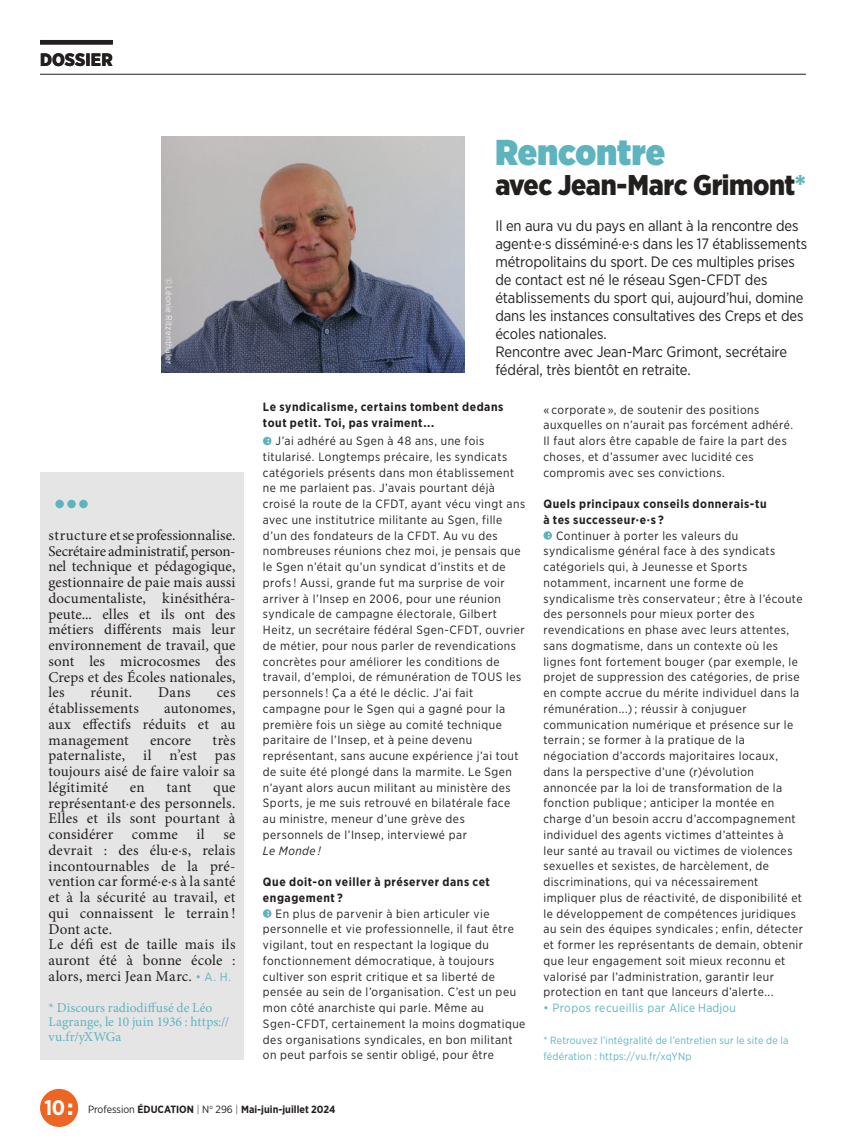
<style>
.page{position:relative;width:846px;height:1143px;background:#fff}
.page>*{position:absolute;margin:0;border:0;box-sizing:border-box;transform-origin:0 0}
.t1{font:900 36px "Gotham Narrow";color:#5db4bf}
.t2{font:900 28.5px "Gotham Narrow";letter-spacing:-.015em;color:#241f1f}
.t3{font:900 18px "Gotham Narrow";letter-spacing:.01em;color:#241f1f}
.t4{font:15px/15.8px "Minion Pro";letter-spacing:.01em;color:#241f1f;text-align:justify}
.t5{font:15px/18px "Gotham Narrow";letter-spacing:-.01em;color:#241f1f}
.t6{font:13.5px/15px "Minion Pro";letter-spacing:.005em;color:#5db4bf}
.t7{font:12px/15.8px "Gotham Narrow";letter-spacing:.04em;color:#241f1f}
.t8{font:700 12px/15.8px "Gotham Narrow";letter-spacing:.045em;color:#241f1f}
.t9{font:12px "Gotham Narrow";letter-spacing:.035em;color:#5db4bf}
.t10{font:italic 12px "Gotham Narrow";letter-spacing:.04em;color:#241f1f}
.t11{font:10.5px/15.8px "Gotham Narrow";letter-spacing:.015em;color:#5db4bf}
.t12{font:700 10.5px "Gotham Narrow";color:#241f1f}
.t13{font:9px "Gotham Narrow";letter-spacing:.025em;color:#f2f1f1}
.s1{font-family:"Gotham Narrow";font-size:12px;color:#5db4bf}
.s2{color:#5db4bf}
.s3{font-size:21px;color:#fff}
.s4{font-weight:900;font-size:21px;color:#fff}
.s5{font-weight:400}
.s6{font-weight:300}
</style>
<div class="page">
<hr style="left:40px;top:74px;width:765px;height:1px;background:#241f1f">
<div style="left:40px;top:1089px;width:38px;height:38px;background:#ed6523;border-radius:50%"></div>
<hr style="left:40px;top:40px;width:73px;height:4px;background:#241f1f">
<svg style="left:263px;top:437px;width:8px;height:8px"></svg>
<svg style="left:263px;top:909px;width:8px;height:9px"></svg>
<svg style="left:543px;top:531px;width:9px;height:9px"></svg>
<img style="left:161px;top:136px;width:303px;height:237px">
<div style="left:40px;top:473px;width:204px;height:587px;background:#e6e5e5"></div>
<div style="left:55px;top:500px;width:9px;height:8px;background:#5db4bf;border-radius:50%"></div>
<div style="left:67px;top:500px;width:9px;height:8px;background:#5db4bf;border-radius:50%"></div>
<div style="left:79px;top:500px;width:9px;height:8px;background:#5db4bf;border-radius:50%"></div>
<h3 class="t3" style="left:40px;top:48px;width:74px">DOSSIER</h3>
<p class="t13" style="left:175px;top:278px;width:87px;rotate:90deg">© Léonie Ritzenthaler</p>
<p class="t4" style="left:49px;top:527px;width:188px">structure et se professionnalise.<br>Secrétaire administratif, person&shy;nel technique et pédagogique, gestionnaire de paie mais aussi documentaliste, kinésithéra&shy;peute... elles et ils ont des métiers différents mais leur environnement de travail, que sont les microcosmes des Creps et des Écoles nationales, les</p>
<p class="t4" style="left:91px;top:685px;width:43px">réunit.</p>
<p class="t4" style="left:158px;top:685px;width:34px">Dans</p>
<p class="t4" style="left:217px;top:685px;width:20px">ces</p>
<p class="t4" style="left:49px;top:700px;width:92px">établissements</p>
<p class="t4" style="left:49px;top:700px;width:188px;text-indent:116px">autonomes, aux effectifs réduits et au management</p>
<p class="t4" style="left:49px;top:732px;width:188px;text-indent:164px">très paternaliste, il n’est pas toujours aisé de faire valoir sa légitimité</p>
<p class="t4" style="left:150px;top:732px;width:43px">encore</p>
<p class="t4" style="left:130px;top:779px;width:16px">en</p>
<p class="t4" style="left:166px;top:779px;width:26px">tant</p>
<p class="t4" style="left:49px;top:779px;width:188px;text-align:left;text-indent:165px">que représentant·e des personnels.<br>Elles et ils sont pourtant à considérer comme il se devrait : des élu·e·s, relais incontournables de la pré&shy;vention car formé·e·s à la santé et à la sécurité au travail, et qui connaissent le terrain !<br>Dont acte.<br>Le défi est de taille mais ils auront été à bonne école : alors, merci Jean Marc. <span class="s1">• A. H.</span></p>
<p class="t6" style="left:49px;top:1000px;width:182px">* Discours radiodiffusé de Léo<br>Lagrange, le 10 juin 1936 : https:// vu.fr/yXWGa</p>
<h1 class="t1" style="left:495px;top:128px;width:171px">Rencontre</h1>
<h2 class="t2" style="left:495px;top:166px;width:312px">avec Jean-Marc Grimont<span class="s2">*</span></h2>
<p class="t5" style="left:495px;top:216px;width:313px">Il en aura vu du pays en allant à la rencontre des agent·e·s disséminé·e·s dans les 17 établissements métropolitains du sport. De ces multiples prises de contact est né le réseau Sgen-CFDT des établissements du sport qui, aujourd’hui, domine dans les instances consultatives des Creps et des écoles nationales.<br>Rencontre avec Jean-Marc Grimont, secrétaire fédéral, très bientôt en retraite.</p>
<p class="t8" style="left:263px;top:399px;width:242px">Le syndicalisme, certains tombent dedans tout petit. Toi, pas vraiment...</p>
<p class="t7" style="left:263px;top:433px;width:264px;text-indent:13px">J’ai adhéré au Sgen à 48 ans, une fois titularisé. Longtemps précaire, les syndicats catégoriels présents dans mon établissement ne me parlaient pas. J’avais pourtant déjà croisé la route de la CFDT, ayant vécu vingt ans avec une institutrice militante au Sgen, fille d’un des fondateurs de la CFDT. Au vu des nombreuses réunions chez moi, je pensais que le Sgen n’était qu’un syndicat d’instits et de profs ! Aussi, grande fut ma surprise de voir arriver à l’Insep en 2006, pour une réunion syndicale de campagne électorale, Gilbert Heitz, un secrétaire fédéral Sgen-CFDT, ouvrier de métier, pour nous parler de revendications concrètes pour améliorer les conditions de travail, d’emploi, de rémunération de TOUS les personnels ! Ça a été le déclic. J’ai fait campagne pour le Sgen qui a gagné pour la première fois un siège au comité technique paritaire de l’Insep, et à peine devenu représentant, sans aucune expérience j’ai tout de suite été plongé dans la marmite. Le Sgen n’ayant alors aucun militant au ministère des Sports, je me suis retrouvé en bilatérale face au ministre, meneur d’une grève des personnels de l’Insep, interviewé par</p>
<p class="t10" style="left:263px;top:843px;width:59px">Le Monde !</p>
<p class="t8" style="left:263px;top:874px;width:228px">Que doit-on veiller à préserver dans cet engagement ?</p>
<p class="t7" style="left:263px;top:905px;width:264px;text-indent:13px">En plus de parvenir à bien articuler vie personnelle et vie professionnelle, il faut être vigilant, tout en respectant la logique du fonctionnement démocratique, à toujours cultiver son esprit critique et sa liberté de pensée au sein de l’organisation. C’est un peu mon côté anarchiste qui parle. Même au Sgen-CFDT, certainement la moins dogmatique des organisations syndicales, en bon militant on peut parfois se sentir obligé, pour être</p>
<p class="t7" style="left:543px;top:401px;width:251px">« corporate », de soutenir des positions auxquelles on n’aurait pas forcément adhéré.<br>Il faut alors être capable de faire la part des choses, et d’assumer avec lucidité ces compromis avec ses convictions.</p>
<p class="t8" style="left:543px;top:496px;width:224px">Quels principaux conseils donnerais-tu à tes successeur·e·s ?</p>
<p class="t7" style="left:543px;top:527px;width:261px;text-indent:13px">Continuer à porter les valeurs du syndicalisme général face à des syndicats catégoriels qui, à Jeunesse et Sports notamment, incarnent une forme de syndicalisme très conservateur ; être à l’écoute des personnels pour mieux porter des revendications en phase avec leurs attentes, sans dogmatisme, dans un contexte où les lignes font fortement bouger (par exemple, le projet de suppression des catégories, de prise en compte accrue du mérite individuel dans la rémunération...) ; réussir à conjuguer communication numérique et présence sur le terrain ; se former à la pratique de la négociation d’accords majoritaires locaux, dans la perspective d’une (r)évolution annoncée par la loi de transformation de la fonction publique ; anticiper la montée en charge d’un besoin accru d’accompagnement individuel des agents victimes d’atteintes à leur santé au travail ou victimes de violences sexuelles et sexistes, de harcèlement, de discriminations, qui va nécessairement impliquer plus de réactivité, de disponibilité et le développement de compétences juridiques au sein des équipes syndicales ; enfin, détecter et former les représentants de demain, obtenir que leur engagement soit mieux reconnu et valorisé par l’administration, garantir leur protection en tant que lanceurs d’alerte...</p>
<p class="t9" style="left:543px;top:1001px;width:194px">• Propos recueillis par Alice Hadjou</p>
<p class="t11" style="left:543px;top:1032px;width:246px">* Retrouvez l’intégralité de l’entretien sur le site de la fédération : https://vu.fr/xqYNp</p>
<p class="t12" style="left:44px;top:1102px;width:292px"><span class="s3">10</span> <span class="s4">:</span> <span class="s5">Profession</span> ÉDUCATION <span class="s6">|</span> <span class="s5">N</span><sup>o</sup> <span class="s5">296</span> <span class="s6">|</span> Mai-juin-juillet 2024</p>
</div>
